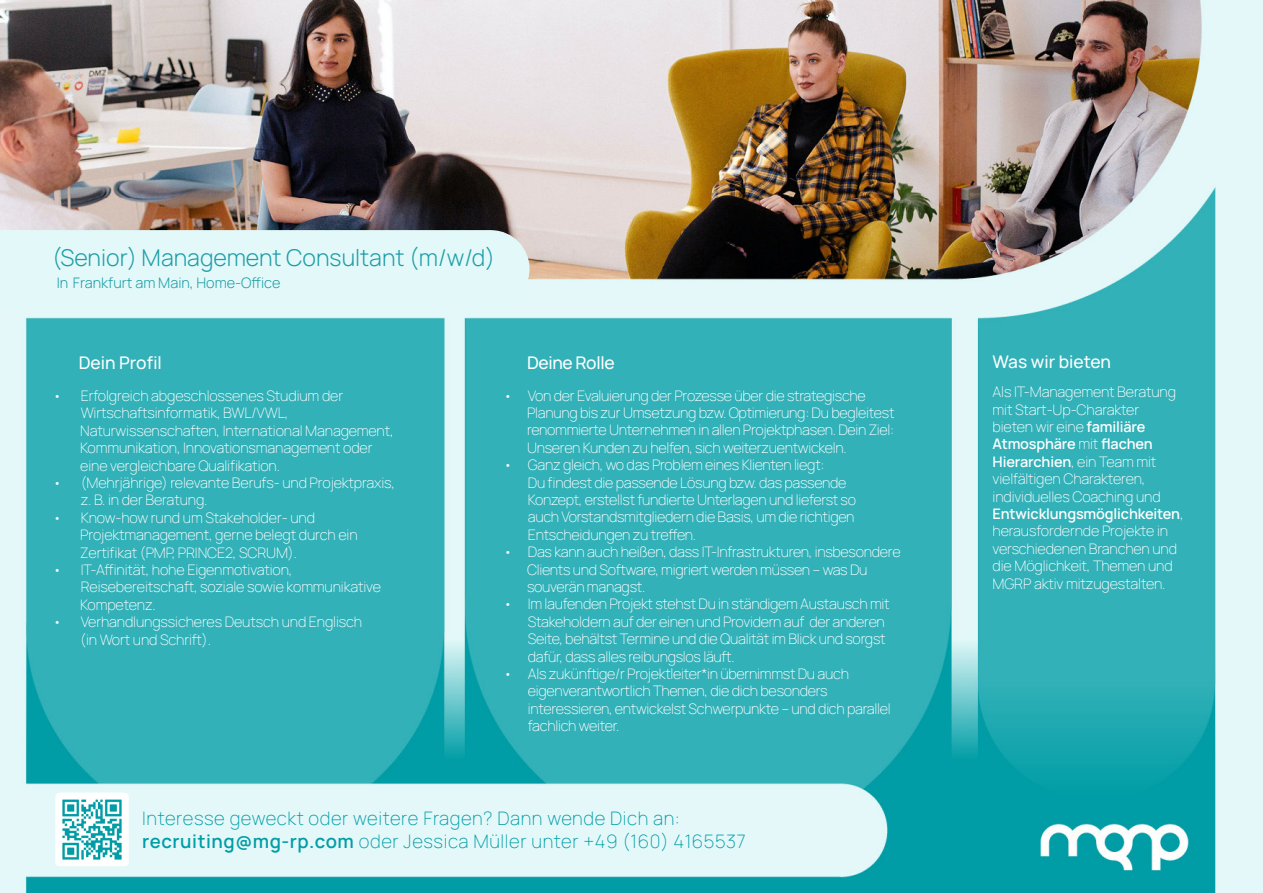
<style>
.page{position:relative;width:1263px;height:893px;background:#fff}
.page>*{position:absolute;margin:0;border:0;box-sizing:border-box;transform-origin:0 0}
.t1{font:300 23.25px "Manrope";color:#1f9ea7}
.t2{font:200 18.6px/22.2px "Manrope";letter-spacing:.03em;color:#009da6}
.t3{font:500 17.4px "Manrope";letter-spacing:-.01em;color:#fff}
.t4{font:200 14.55px/17.4px "Manrope";letter-spacing:-.02em;color:#fff}
.t5{font:300 14.55px "Manrope";color:#1f9ea7}
.s1{font-weight:600}
</style>
<div class="page">
<img style="left:0;top:0;width:1263px;height:893px">
<img style="left:55px;top:793px;width:74px;height:73px">
<div style="left:0;top:230px;width:529px;height:78px;background:#e3f9f9"></div>
<p class="t1" style="left:52px;top:241px;width:444px">(Senior) Management Consultant (m/w/d)</p>
<p class="t5" style="left:57px;top:272px;width:225px">In Frankfurt am Main, Home-Office</p>
<p class="t3" style="left:79px;top:351px;width:85px">Dein Profil</p>
<p class="t4" style="left:81px;top:386px;width:264px;text-indent:-28px">• Erfolgreich abgeschlossenes Studium der<br>Wirtschaftsinformatik, BWL/VWL,</p>
<p class="t4" style="left:80px;top:421px;width:315px">Naturwissenschaften, International Management,<br>Kommunikation, Innovationsmanagement oder eine vergleichbare Qualifikation.</p>
<p class="t4" style="left:81px;top:473px;width:316px;text-indent:-28px">• (Mehrjährige) relevante Berufs- und Projektpraxis, z. B. in der Beratung.</p>
<p class="t4" style="left:80px;top:508px;width:279px;text-indent:-28px">• Know-how rund um Stakeholder- und<br>Projektmanagement, gerne belegt durch ein</p>
<p class="t4" style="left:80px;top:543px;width:218px">Zertifikat (PMP, PRINCE2, SCRUM).</p>
<p class="t4" style="left:81px;top:560px;width:302px;text-indent:-28px">• IT-Affinität, hohe Eigenmotivation,<br>Reisebereitschaft, soziale sowie kommunikative</p>
<p class="t4" style="left:80px;top:595px;width:77px">Kompetenz.</p>
<p class="t4" style="left:80px;top:612px;width:283px;text-indent:-28px">• Verhandlungssicheres Deutsch und Englisch (in Wort und Schrift).</p>
<p class="t3" style="left:527px;top:350px;width:89px">Deine Rolle</p>
<p class="t4" style="left:527px;top:386px;width:369px;text-indent:-23px">• Von der Evaluierung der Prozesse über die strategische<br>Planung bis zur Umsetzung bzw. Optimierung: Du begleitest renommierte Unternehmen in allen Projektphasen. Dein Ziel:</p>
<p class="t4" style="left:527px;top:438px;width:321px">Unseren Kunden zu helfen, sich weiterzuentwickeln.</p>
<p class="t4" style="left:528px;top:456px;width:330px;text-indent:-24px">• Ganz gleich, wo das Problem eines Klienten liegt:<br>Du findest die passende Lösung bzw. das passende Konzept, erstellst fundierte Unterlagen und lieferst so auch Vorstandsmitgliedern die Basis, um die richtigen Entscheidungen zu treffen.</p>
<p class="t4" style="left:527px;top:543px;width:375px;text-indent:-23px">• Das kann auch heißen, dass IT-Infrastrukturen, insbesondere<br>Clients und Software, migriert werden müssen – was Du souverän managst.</p>
<p class="t4" style="left:528px;top:595px;width:363px;text-indent:-24px">• Im laufenden Projekt stehst Du in ständigem Austausch mit Stakeholdern auf der einen und Providern auf der anderen Seite, behältst Termine und die Qualität im Blick und sorgst dafür, dass alles reibungslos läuft.</p>
<p class="t4" style="left:528px;top:664px;width:364px;text-indent:-24px">• Als zukünftige/r Projektleiter*in übernimmst Du auch eigenverantwortlich Themen, die dich besonders interessieren, entwickelst Schwerpunkte – und dich parallel fachlich weiter.</p>
<p class="t2" style="left:142px;top:807px;width:605px">Interesse geweckt oder weitere Fragen? Dann wende Dich an: <span class="s1">recruiting@mg-rp.com</span> oder Jessica Müller unter +49 (160) 4165537</p>
<p class="t3" style="left:992px;top:350px;width:120px">Was wir bieten</p>
<p class="t4" style="left:992px;top:383px;width:192px">Als IT-Management Beratung mit Start-Up-Charakter bieten wir eine <span class="s1">familiäre<br>Atmosphäre</span> mit <span class="s1">flachen<br>Hierarchien</span>, ein Team mit vielfältigen Charakteren, individuelles Coaching und<br><span class="s1">Entwicklungsmöglichkeiten</span>, herausfordernde Projekte in verschiedenen Branchen und die Möglichkeit, Themen und<br>MGRP aktiv mitzugestalten.</p>
</div>
